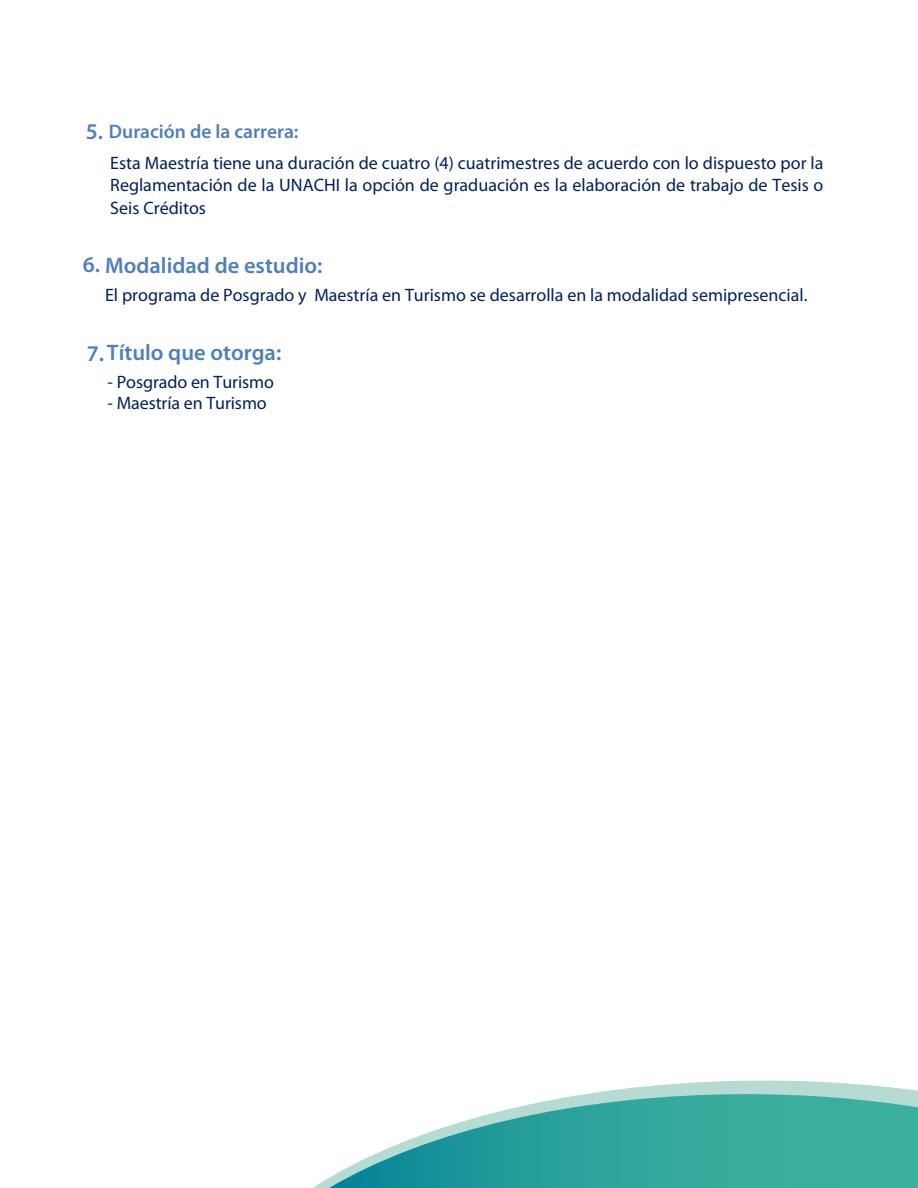
<style>
.page{position:relative;width:918px;height:1188px;background:#fff}
.page>*{position:absolute;margin:0;border:0;box-sizing:border-box;transform-origin:0 0}
.t1{font:600 22.5px "Myriad Pro";color:#4f80bb}
.t2{font:600 19.5px "Myriad Pro";color:#4f80bb}
.t3{font:18px/22.5px "Myriad Pro";color:#002060;text-align:justify}
.s1{font-size:22.5px}
</style>
<div class="page">
<svg style="left:313px;top:1080px;width:605px;height:108px"></svg>
<svg style="left:329px;top:1094px;width:589px;height:94px"></svg>
<p class="t2" style="left:86px;top:119px;width:214px"><span class="s1">5.</span> Duración de la carrera:</p>
<p class="t3" style="left:110px;top:151px;width:715px">Esta Maestría tiene una duración de cuatro (4) cuatrimestres de acuerdo con lo dispuesto por la Reglamentación de la UNACHI la opción de graduación es la elaboración de trabajo de Tesis o Seis Créditos</p>
<p class="t1" style="left:83px;top:251px;width:241px">6. Modalidad de estudio:</p>
<p class="t3" style="left:105px;top:283px;width:704px">El programa de Posgrado y Maestría en Turismo se desarrolla en la modalidad semipresencial.</p>
<p class="t1" style="left:87px;top:338px;width:196px">7.Título que otorga:</p>
<p class="t3" style="left:108px;top:371px;width:168px">- Posgrado en Turismo</p>
<p class="t3" style="left:108px;top:392px;width:161px">- Maestría en Turismo</p>
</div>
